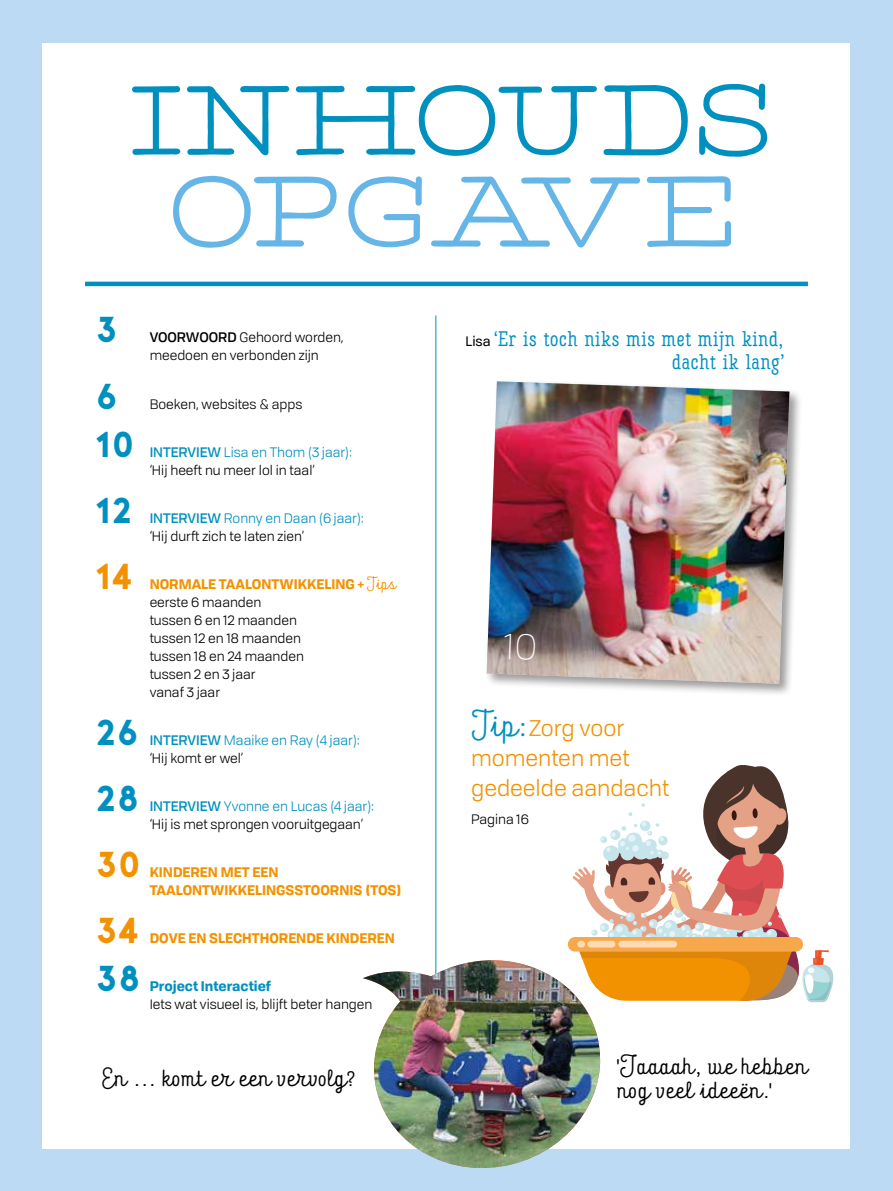
<style>
.page{position:relative;width:893px;height:1191px;background:#bcdaf4}
.page>*{position:absolute;margin:0;border:0;box-sizing:border-box;transform-origin:0 0}
.t1{font:expanded 95.85px "Tropen";color:#65b5e6}
.t2{font:expanded 94.5px "Tropen";color:#0090c0}
.t3{font:700 36px "Porter";color:#0090c0}
.t4{font:700 36px "Porter";color:#f39200}
.t5{font:22.5px/30px "Tofino";color:#f39200}
.t6{font:21px/24px "Tropen Script";color:#000}
.t7{font:21px/22.8px "Tropen Deco";color:#0090c0;text-align:right}
.t8{font:13.5px/18px "Tofino";color:#000}
.t9{font:700 13.5px/18px "Tofino";color:#f39200}
.t10{font:13.5px/18px "Tofino";color:#0090c0}
.t11{font:700 13.5px "Tofino";color:#0090c0}
.s1{font-weight:500}
.s2{font-family:"Tofino";font-size:13.5px;color:#000}
.s3{font-weight:500;color:#0090c0}
.s4{color:#0090c0}
.s5{font-weight:700;color:#f39200}
.s6{font-family:"Tropen Script";color:#f39200}
.s7{color:#000}
.s8{font-family:"Tropen Deco"}
.s9{font-family:"Tropen Script";font-size:28.5px;color:#0090c0}
</style>
<div class="page">
<div style="left:43px;top:43px;width:807px;height:1105px;background:#fff"></div>
<hr style="left:85px;top:282px;width:723px;height:4px;background:#0090c0">
<hr style="left:435px;top:315px;width:1px;height:798px;background:#0090c0">
<div style="left:484px;top:378px;width:318px;height:319px;background:#000;opacity:.4"></div>
<img style="left:487px;top:381px;width:302px;height:303px">
<svg style="left:572px;top:765px;width:262px;height:238px"></svg>
<div style="left:577px;top:940px;width:8px;height:7px;background:#fddab4;border-radius:3px"></div>
<div style="left:587px;top:940px;width:28px;height:7px;background:#fddab4;border-radius:3px"></div>
<div style="left:618px;top:940px;width:59px;height:7px;background:#fddab4;border-radius:3px"></div>
<svg style="left:435px;top:948px;width:176px;height:12px"></svg>
<img style="left:363px;top:960px;width:248px;height:208px">
<svg style="left:504px;top:633px;width:31px;height:27px"></svg>
<h2 class="t2" style="left:129px;top:64px;width:646px">INHOUDS</h2>
<h1 class="t1" style="left:167px;top:155px;width:569px">OPGAVE</h1>
<h3 class="t3" style="left:96px;top:310px;width:24px">3</h3>
<h3 class="t3" style="left:96px;top:376px;width:23px">6</h3>
<p class="t8" style="left:150px;top:328px;width:195px"><span class="s1">VOORWOORD</span> Gehoord worden, meedoen en verbonden zijn</p>
<p class="t8" style="left:150px;top:394px;width:154px">Boeken, websites &amp; apps</p>
<h3 class="t7" style="left:466px;top:328px;width:321px"><span class="s2">Lisa</span> ‘Er is toch niks mis met mijn kind, dacht ik lang’</h3>
<h3 class="t3" style="left:96px;top:424px;width:41px">10</h3>
<h3 class="t3" style="left:96px;top:490px;width:39px">12</h3>
<h3 class="t4" style="left:96px;top:556px;width:39px">14</h3>
<h3 class="t3" style="left:96px;top:712px;width:44px">26</h3>
<h3 class="t3" style="left:96px;top:778px;width:46px">28</h3>
<h3 class="t4" style="left:96px;top:844px;width:47px">30</h3>
<h3 class="t4" style="left:96px;top:910px;width:46px">34</h3>
<h3 class="t3" style="left:96px;top:958px;width:47px">38</h3>
<p class="t8" style="left:150px;top:442px;width:204px"><span class="s3">INTERVIEW</span> <span class="s4">Lisa en Thom (3 jaar): </span>‘Hij heeft nu meer lol in taal’</p>
<p class="t8" style="left:150px;top:508px;width:216px"><span class="s3">INTERVIEW</span> <span class="s4">Ronny en Daan (6 jaar): </span>‘Hij durft zich te laten zien’</p>
<p class="t8" style="left:150px;top:574px;width:249px"><span class="s5">NORMALE TAALONTWIKKELING +</span> <span class="s6">Tips </span>eerste 6 maanden<br>tussen 6 en 12 maanden<br>tussen 12 en 18 maanden<br>tussen 18 en 24 maanden<br>tussen 2 en 3 jaar<br>vanaf 3 jaar</p>
<p class="t10" style="left:150px;top:730px;width:212px"><span class="s1">INTERVIEW</span> Maaike en Ray (4 jaar): <span class="s7">‘Hij komt er wel’</span></p>
<p class="t8" style="left:150px;top:796px;width:226px"><span class="s3">INTERVIEW</span> <span class="s4">Yvonne en Lucas (4 jaar): </span>‘Hij is met sprongen vooruitgegaan’</p>
<p class="t9" style="left:150px;top:861px;width:254px">KINDEREN MET EEN<br>TAALONTWIKKELINGSSTOORNIS (TOS)</p>
<p class="t9" style="left:150px;top:927px;width:247px">DOVE EN SLECHTHORENDE KINDEREN</p>
<p class="t11" style="left:150px;top:974px;width:123px">Project Interactief</p>
<p class="t8" style="left:150px;top:994px;width:224px">Iets wat visueel is, blijft beter hangen</p>
<h3 class="t6" style="left:102px;top:1066px;width:256px">En ... k<span class="s8">o</span>mt er een <span class="s8">v</span>er<span class="s8">vo</span>lg?</h3>
<h3 class="t5" style="left:471px;top:711px;width:199px"><span class="s9">Tip:</span>Zorg voor momenten met gedeelde aandacht</h3>
<p class="t8" style="left:471px;top:809px;width:59px">Pagina 16</p>
<h3 class="t6" style="left:616px;top:1053px;width:194px">'Jaaaah, we hebben n<span class="s8">o</span>g <span class="s8">v</span>eel ideeën.'</h3>
</div>
